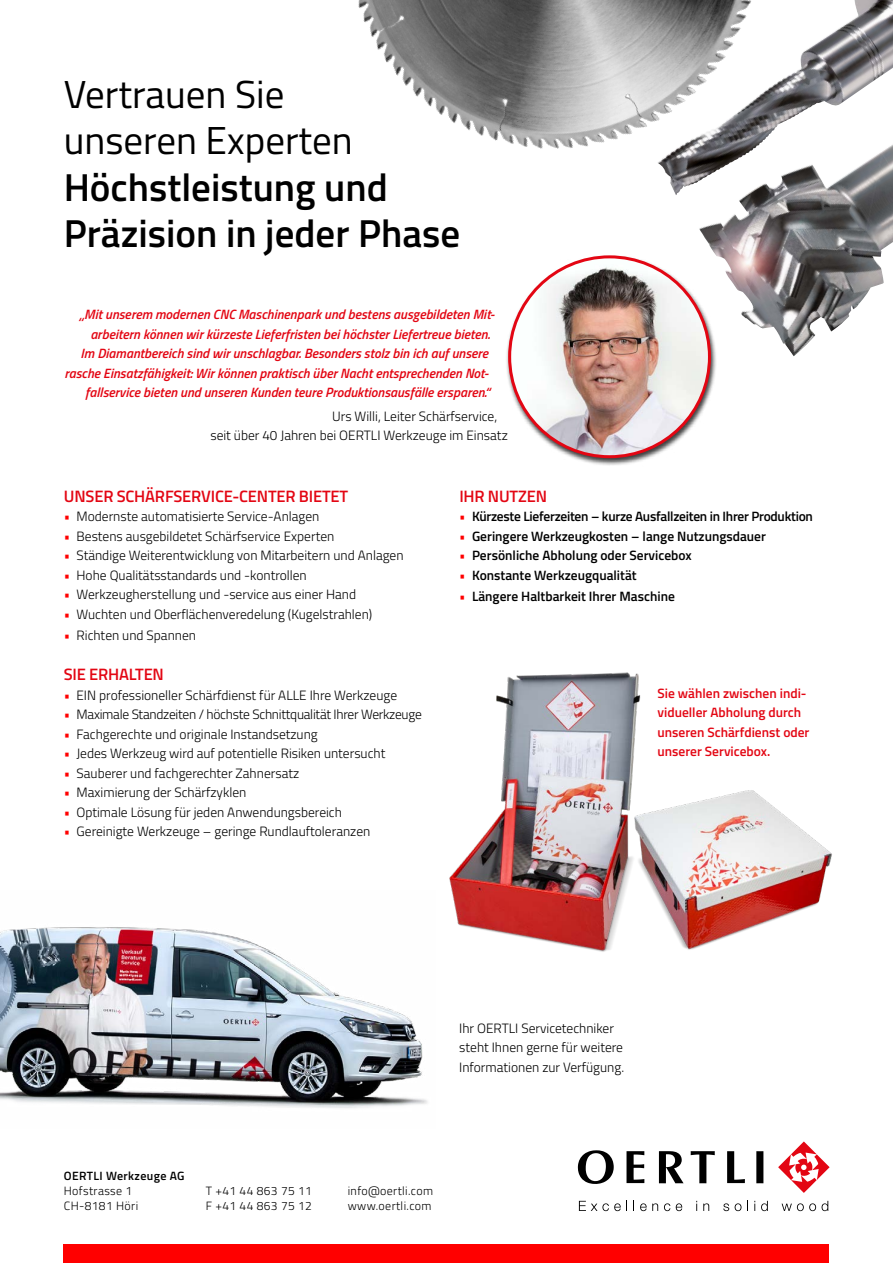
<style>
.page{position:relative;width:893px;height:1263px;background:#fff}
.page>*{position:absolute;margin:0;border:0;box-sizing:border-box;transform-origin:0 0}
.t1{font:600 39px/46.5px "Titillium Web";color:#000}
.t2{font:39px/46.5px "Titillium Web";color:#000}
.t3{font:600 16.5px "Titillium Web";letter-spacing:-.01em;color:#e30613}
.t4{font:300 13.5px/19.5px "Titillium Web";color:#000}
.t5{font:italic 600 13.5px "Titillium Web";color:#e30613}
.t6{font:600 13.5px "Titillium Web";color:#000}
.t7{font:600 13.5px/19.5px "Titillium Web";color:#e30613}
.t8{font:300 13.5px "Titillium Web";letter-spacing:-.02em;color:#000}
.t9{font:600 13.5px "Titillium Web";letter-spacing:-.02em;color:#000}
.t10{font:300 12px/15px "Titillium Web";letter-spacing:.03em;color:#000}
.t11{font:600 12px "Titillium Web";letter-spacing:.03em;color:#000}
.s1{color:#f00}
.s2{font-weight:300;color:#f00}
</style>
<div class="page">
<img style="left:0;top:927px;width:428px;height:181px">
<img style="left:666px;top:790px;width:166px;height:160px">
<img style="left:449px;top:672px;width:217px;height:280px">
<img style="left:358px;top:0;width:511px;height:195px">
<svg style="left:778px;top:1141px;width:51px;height:52px"></svg>
<svg style="left:578px;top:1150px;width:36px;height:34px"></svg>
<svg style="left:659px;top:1151px;width:24px;height:32px"></svg>
<svg style="left:626px;top:1151px;width:18px;height:32px"></svg>
<svg style="left:691px;top:1151px;width:24px;height:32px"></svg>
<svg style="left:727px;top:1151px;width:18px;height:32px"></svg>
<svg style="left:756px;top:1151px;width:7px;height:32px"></svg>
<svg style="left:579px;top:1201px;width:48px;height:10px"></svg>
<svg style="left:640px;top:1203px;width:18px;height:8px"></svg>
<svg style="left:664px;top:1203px;width:6px;height:8px"></svg>
<svg style="left:676px;top:1203px;width:6px;height:8px"></svg>
<svg style="left:703px;top:1203px;width:6px;height:8px"></svg>
<svg style="left:723px;top:1203px;width:6px;height:8px"></svg>
<svg style="left:735px;top:1203px;width:6px;height:8px"></svg>
<svg style="left:761px;top:1201px;width:7px;height:10px"></svg>
<svg style="left:782px;top:1203px;width:34px;height:8px"></svg>
<svg style="left:822px;top:1201px;width:6px;height:10px"></svg>
<div style="left:64px;top:1244px;width:765px;height:19px;background:#f00"></div>
<img style="left:699px;top:143px;width:194px;height:213px">
<div style="left:505px;top:254px;width:213px;height:213px;background:#000;opacity:.75"></div>
<img style="left:510px;top:257px;width:199px;height:200px;border-radius:100px">
<h1 class="t2" style="left:64px;top:69px;width:291px">Vertrauen Sie unseren Experten</h1>
<h1 class="t1" style="left:64px;top:162px;width:398px">Höchstleistung und<br>Präzision in jeder Phase</h1>
<p class="t5" style="left:80px;top:304px;width:417px">„Mit unserem modernen CNC Maschinenpark und bestens ausgebildeten Mit-</p>
<p class="t5" style="left:90px;top:324px;width:401px">arbeitern können wir kürzeste Lieferfristen bei höchster Liefertreue bieten.</p>
<p class="t5" style="left:81px;top:343px;width:409px">Im Diamantbereich sind wir unschlagbar. Besonders stolz bin ich auf unsere</p>
<p class="t5" style="left:65px;top:363px;width:426px">rasche Einsatzfähigkeit: Wir können praktisch über Nacht entsprechenden Not-</p>
<p class="t5" style="left:85px;top:382px;width:406px">fallservice bieten und unseren Kunden teure Produktionsausfälle ersparen.“</p>
<p class="t4" style="left:210px;top:406px;width:299px;text-indent:122px">Urs Willi, Leiter Schärfservice, seit über 40 Jahren bei OERTLI Werkzeuge im Einsatz</p>
<p class="t3" style="left:64px;top:483px;width:286px">UNSER SCHÄRFSERVICE-CENTER BIETET</p>
<p class="t4" style="left:64px;top:506px;width:257px"><span class="s1">•</span> Modernste automatisierte Service-Anlagen</p>
<p class="t4" style="left:64px;top:525px;width:272px"><span class="s1">•</span> Bestens ausgebildetet Schärfservice Experten</p>
<p class="t4" style="left:64px;top:545px;width:341px"><span class="s1">•</span> Ständige Weiterentwicklung von Mitarbeitern und Anlagen</p>
<p class="t4" style="left:64px;top:564px;width:245px"><span class="s1">•</span> Hohe Qualitätsstandards und -kontrollen</p>
<p class="t4" style="left:64px;top:584px;width:294px"><span class="s1">•</span> Werkzeugherstellung und -service aus einer Hand</p>
<p class="t4" style="left:64px;top:603px;width:310px"><span class="s1">•</span> Wuchten und Oberflächenveredelung (Kugelstrahlen)</p>
<p class="t4" style="left:64px;top:624px;width:134px"><span class="s1">•</span> Richten und Spannen</p>
<p class="t3" style="left:64px;top:662px;width:102px">SIE ERHALTEN</p>
<p class="t4" style="left:64px;top:684px;width:335px"><span class="s1">•</span> EIN professioneller Schärfdienst für ALLE Ihre Werkzeuge</p>
<p class="t8" style="left:64px;top:704px;width:360px"><span class="s1">•</span> Maximale Standzeiten / höchste Schnittqualität Ihrer Werkzeuge</p>
<p class="t4" style="left:64px;top:723px;width:255px"><span class="s1">•</span> Fachgerechte und originale Instandsetzung</p>
<p class="t4" style="left:64px;top:743px;width:323px"><span class="s1">•</span> Jedes Werkzeug wird auf potentielle Risiken untersucht</p>
<p class="t4" style="left:64px;top:762px;width:237px"><span class="s1">•</span> Sauberer und fachgerechter Zahnersatz</p>
<p class="t4" style="left:64px;top:782px;width:184px"><span class="s1">•</span> Maximierung der Schärfzyklen</p>
<p class="t4" style="left:64px;top:801px;width:280px"><span class="s1">•</span> Optimale Lösung für jeden Anwendungsbereich</p>
<p class="t4" style="left:64px;top:821px;width:308px"><span class="s1">•</span> Gereinigte Werkzeuge – geringe Rundlauftoleranzen</p>
<p class="t3" style="left:459px;top:483px;width:89px">IHR NUTZEN</p>
<p class="t9" style="left:459px;top:506px;width:355px"><span class="s2">•</span> Kürzeste Lieferzeiten – kurze Ausfallzeiten in Ihrer Produktion</p>
<p class="t6" style="left:459px;top:526px;width:308px"><span class="s2">•</span> Geringere Werkzeugkosten – lange Nutzungsdauer</p>
<p class="t6" style="left:459px;top:545px;width:234px"><span class="s2">•</span> Persönliche Abholung oder Servicebox</p>
<p class="t6" style="left:459px;top:565px;width:179px"><span class="s2">•</span> Konstante Werkzeugqualität</p>
<p class="t6" style="left:459px;top:586px;width:217px"><span class="s2">•</span> Längere Haltbarkeit Ihrer Maschine</p>
<p class="t7" style="left:657px;top:683px;width:153px">Sie wählen zwischen indi&shy;vidueller Abholung durch unseren Schärfdienst oder unserer Servicebox.</p>
<p class="t4" style="left:459px;top:1018px;width:166px">Ihr OERTLI Servicetechniker steht Ihnen gerne für weitere<br>Informationen zur Verfügung.</p>
<p class="t11" style="left:64px;top:1167px;width:122px">OERTLI Werkzeuge AG</p>
<p class="t10" style="left:64px;top:1183px;width:76px">Hofstrasse 1<br>CH-8181 Höri</p>
<p class="t10" style="left:206px;top:1183px;width:108px">T +41 44 863 75 11<br>F +41 44 863 75 12</p>
<p class="t10" style="left:348px;top:1183px;width:87px">info@oertli.com www.oertli.com</p>
</div>
